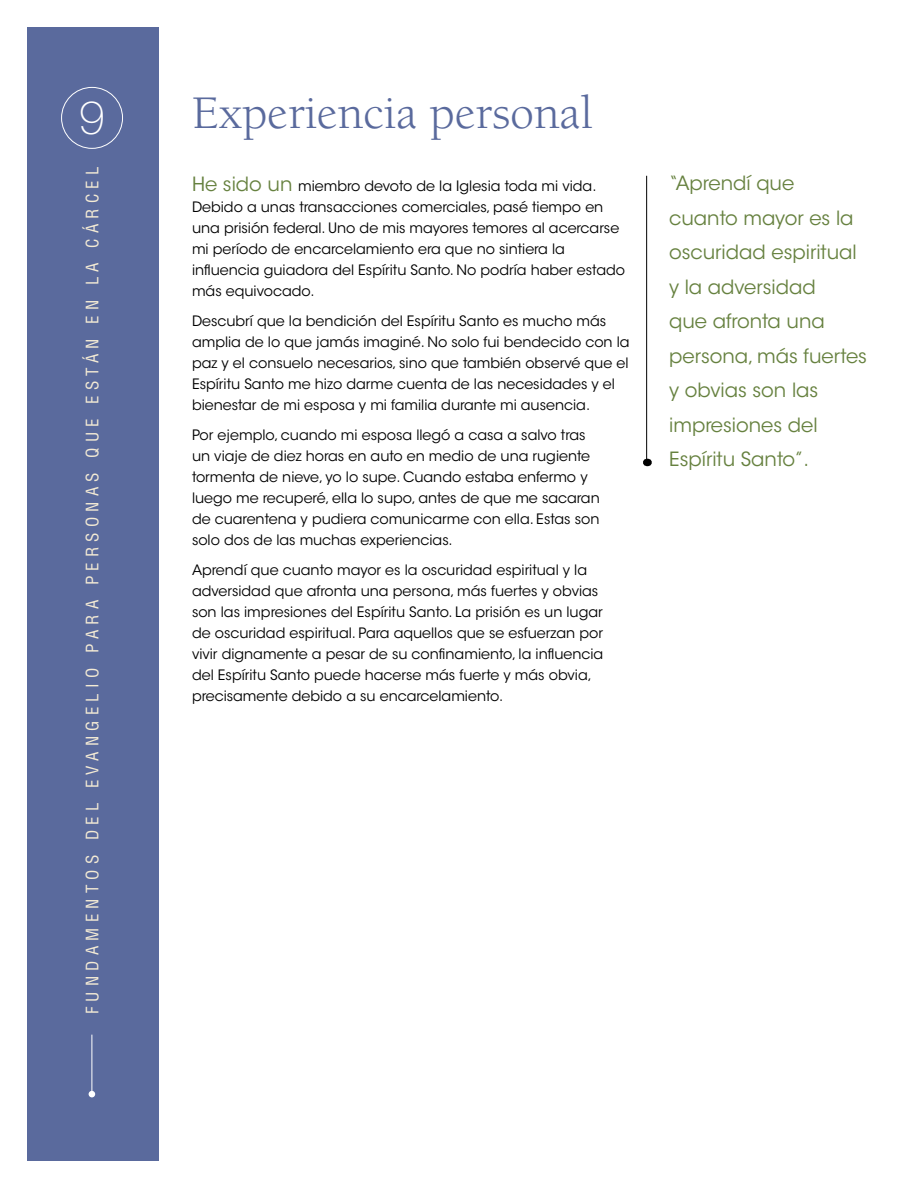
<style>
.page{position:relative;width:918px;height:1188px;background:#fff}
.page>*{position:absolute;margin:0;border:0;box-sizing:border-box;transform-origin:0 0}
.para_h1{font:48px "Berkeley O Slds Lat";color:#5a6a9d}
.t1{font:100 46.5px "Helveticalds Lat";color:#fff}
.para_sidebar-last{font:19.5px/34.5px "Avant Gardelds Lat";color:#66813f}
.t2{font:condensed 16.8px "Helveticalds Lat";letter-spacing:.31em;color:#f4ebd5}
.para_p2{font:14.25px/21px "Avant Gardelds Lat";color:#000}
.para_p2First{font:14.25px/21px "Avant Gardelds Lat";color:#000}
.s1{font-size:19.5px;color:#66813f}
</style>
<div class="page">
<div style="left:27px;top:27px;width:131px;height:1134px;background:#5a6a9d"></div>
<hr style="left:92px;top:314px;width:1px;height:780px;background:#fff">
<svg style="left:89px;top:1091px;width:6px;height:6px"></svg>
<div style="left:61px;top:87px;width:62px;height:62px;border:1px solid #fff;border-radius:50%"></div>
<hr style="left:646px;top:176px;width:1px;height:286px;background:#000">
<h2 class="t1" style="left:79px;top:81px;width:27px">9</h2>
<p class="para_h1" style="left:192px;top:81px;width:402px">Experiencia personal</p>
<p class="para_p2First" style="left:192px;top:175px;width:435px"><span class="s1">He sido un</span> miembro devoto de la Iglesia toda mi vida.<br>Debido a unas transacciones comerciales, pasé tiempo en una prisión federal. Uno de mis mayores temores al acercarse mi período de encarcelamiento era que no sintiera la influencia guiadora del Espíritu Santo. No podría haber estado más equivocado.</p>
<p class="para_p2" style="left:192px;top:310px;width:439px">Descubrí que la bendición del Espíritu Santo es mucho más amplia de lo que jamás imaginé. No solo fui bendecido con la paz y el consuelo necesarios, sino que también observé que el Espíritu Santo me hizo darme cuenta de las necesidades y el bienestar de mi esposa y mi familia durante mi ausencia.</p>
<p class="para_p2" style="left:192px;top:424px;width:409px">Por ejemplo, cuando mi esposa llegó a casa a salvo tras un viaje de diez horas en auto en medio de una rugiente tormenta de nieve, yo lo supe. Cuando estaba enfermo y luego me recuperé, ella lo supo, antes de que me sacaran de cuarentena y pudiera comunicarme con ella. Estas son solo dos de las muchas experiencias.</p>
<p class="para_p2" style="left:192px;top:559px;width:413px">Aprendí que cuanto mayor es la oscuridad espiritual y la adversidad que afronta una persona, más fuertes y obvias son las impresiones del Espíritu Santo. La prisión es un lugar de oscuridad espiritual. Para aquellos que se esfuerzan por vivir dignamente a pesar de su confinamiento, la influencia del Espíritu Santo puede hacerse más fuerte y más obvia, precisamente debido a su encarcelamiento.</p>
<p class="t2" style="left:79px;top:1014px;width:849px;rotate:-90deg">FUNDAMENTOS DEL EVANGELIO PARA PERSONAS QUE ESTÁN EN LA CÁRCEL</p>
<p class="para_sidebar-last" style="left:669px;top:165px;width:199px">“Aprendí que cuanto mayor es la oscuridad espiritual y la adversidad<br>que afronta una persona, más fuertes y obvias son las impresiones del<br>Espíritu Santo”.</p>
</div>
